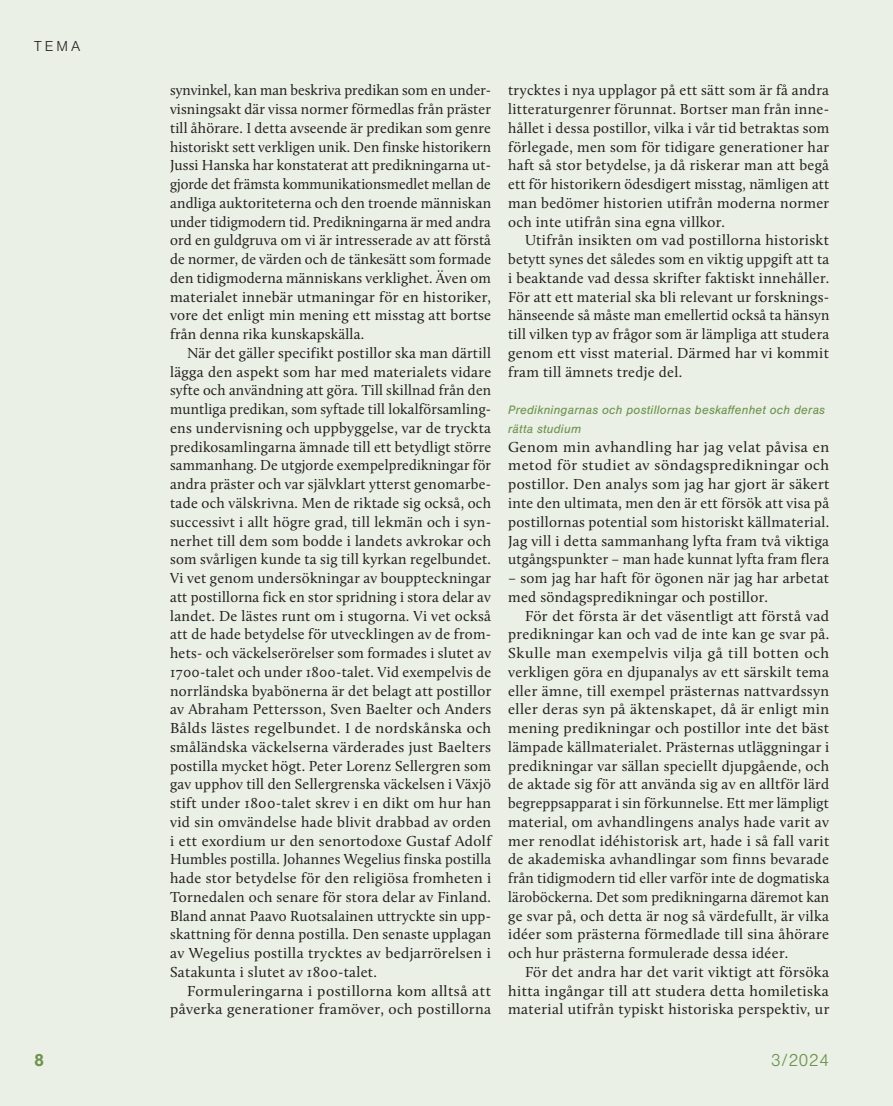
<style>
.page{position:relative;width:893px;height:1106px;background:#ebf0e6}
.page>*{position:absolute;margin:0;border:0;box-sizing:border-box;transform-origin:0 0}
.t1{font:300 18px "Nimbus San";color:#6c944b}
.t2{font:700 18px "Nimbus San";color:#6c944b}
.t3{font:15px/18.8px "Calluna";letter-spacing:.02em;color:#231f20;text-align:justify}
.t4{font:300 15px "Nimbus San";color:#231f20}
.t5{font:italic 12.75px/18.8px "Nimbus San";letter-spacing:.02em;color:#6c944b}
</style>
<div class="page">
<p class="t4" style="left:34px;top:39px;width:48px">TEMA</p>
<p class="t3" style="left:170px;top:81px;width:323px">synvinkel, kan man beskriva predikan som en under&shy;visningsakt där vissa normer förmedlas från präster till åhörare. I detta avseende är predikan som genre historiskt sett verkligen unik. Den finske historikern Jussi Hanska har konstaterat att predikningarna ut&shy;gjorde det främsta kommunikationsmedlet mellan de andliga auktoriteterna och den troende människan under tidigmodern tid. Predikningarna är med andra ord en guldgruva om vi är intresserade av att förstå de normer, de värden och de tänkesätt som formade den tidigmoderna människans verklighet. Även om materialet innebär utmaningar för en historiker, vore det enligt min mening ett misstag att bortse från denna rika kunskapskälla.</p>
<p class="t3" style="left:170px;top:343px;width:323px;text-indent:17px">När det gäller specifikt postillor ska man därtill lägga den aspekt som har med materialets vidare syfte och användning att göra. Till skillnad från den muntliga predikan, som syftade till lokalförsamling&shy;ens undervisning och uppbyggelse, var de tryckta predikosamlingarna ämnade till ett betydligt större sammanhang. De utgjorde exempelpredikningar för andra präster och var självklart ytterst genomarbe&shy;tade och välskrivna. Men de riktade sig också, och successivt i allt högre grad, till lekmän och i syn&shy;nerhet till dem som bodde i landets avkrokar och som svårligen kunde ta sig till kyrkan regelbundet.<br>Vi vet genom undersökningar av bouppteckningar att postillorna fick en stor spridning i stora delar av landet. De lästes runt om i stugorna. Vi vet också att de hade betydelse för utvecklingen av de from&shy;hets- och väckelserörelser som formades i slutet av 1700-talet och under 1800-talet. Vid exempelvis de norrländska byabönerna är det belagt att postillor av Abraham Pettersson, Sven Baelter och Anders Bålds lästes regelbundet. I de nordskånska och småländska väckelserna värderades just Baelters postilla mycket högt. Peter Lorenz Sellergren som gav upphov till den Sellergrenska väckelsen i Växjö stift under 1800-talet skrev i en dikt om hur han vid sin omvändelse hade blivit drabbad av orden i ett exordium ur den senortodoxe Gustaf Adolf Humbles postilla. Johannes Wegelius finska postilla hade stor betydelse för den religiösa fromheten i Tornedalen och senare för stora delar av Finland.<br>Bland annat Paavo Ruotsalainen uttryckte sin upp&shy;skattning för denna postilla. Den senaste upplagan av Wegelius postilla trycktes av bedjarrörelsen i Satakunta i slutet av 1800-talet.</p>
<p class="t3" style="left:170px;top:981px;width:323px;text-align:right">Formuleringarna i postillorna kom alltså att påverka generationer framöver, och postillorna</p>
<p class="t3" style="left:508px;top:81px;width:323px">trycktes i nya upplagor på ett sätt som är få andra litteraturgenrer förunnat. Bortser man från inne&shy;hållet i dessa postillor, vilka i vår tid betraktas som förlegade, men som för tidigare generationer har haft så stor betydelse, ja då riskerar man att begå ett för historikern ödesdigert misstag, nämligen att man bedömer historien utifrån moderna normer och inte utifrån sina egna villkor.</p>
<p class="t3" style="left:508px;top:231px;width:323px;text-indent:17px">Utifrån insikten om vad postillorna historiskt betytt synes det således som en viktig uppgift att ta i beaktande vad dessa skrifter faktiskt innehåller.<br>För att ett material ska bli relevant ur forsknings&shy;hänseende så måste man emellertid också ta hänsyn till vilken typ av frågor som är lämpliga att studera genom ett visst material. Därmed har vi kommit fram till ämnets tredje del.</p>
<p class="t5" style="left:508px;top:401px;width:318px">Predikningarnas och postillornas beskaffenhet och deras rätta studium</p>
<p class="t3" style="left:508px;top:437px;width:323px">Genom min avhandling har jag velat påvisa en metod för studiet av söndagspredikningar och postillor. Den analys som jag har gjort är säkert inte den ultimata, men den är ett försök att visa på postillornas potential som historiskt källmaterial.<br>Jag vill i detta sammanhang lyfta fram två viktiga utgångspunkter – man hade kunnat lyfta fram flera</p>
<p class="t3" style="left:508px;top:568px;width:322px">– som jag har haft för ögonen när jag har arbetat med söndagspredikningar och postillor.</p>
<p class="t3" style="left:508px;top:606px;width:323px;text-indent:17px">För det första är det väsentligt att förstå vad predikningar kan och vad de inte kan ge svar på.<br>Skulle man exempelvis vilja gå till botten och verkligen göra en djupanalys av ett särskilt tema eller ämne, till exempel prästernas nattvardssyn eller deras syn på äktenskapet, då är enligt min mening predikningar och postillor inte det bäst lämpade källmaterialet. Prästernas utläggningar i predikningar var sällan speciellt djupgående, och de aktade sig för att använda sig av en alltför lärd begreppsapparat i sin förkunnelse. Ett mer lämpligt material, om avhandlingens analys hade varit av mer renodlat idéhistorisk art, hade i så fall varit de akademiska avhandlingar som finns bevarade från tidigmodern tid eller varför inte de dogmatiska läroböckerna. Det som predikningarna däremot kan ge svar på, och detta är nog så värdefullt, är vilka idéer som prästerna förmedlade till sina åhörare och hur prästerna formulerade dessa idéer.</p>
<p class="t3" style="left:508px;top:962px;width:323px;text-indent:17px">För det andra har det varit viktigt att försöka hitta ingångar till att studera detta homiletiska material utifrån typiskt historiska perspektiv, ur</p>
<p class="t2" style="left:34px;top:1050px;width:12px">8</p>
<p class="t1" style="left:771px;top:1050px;width:60px">3/2024</p>
</div>
